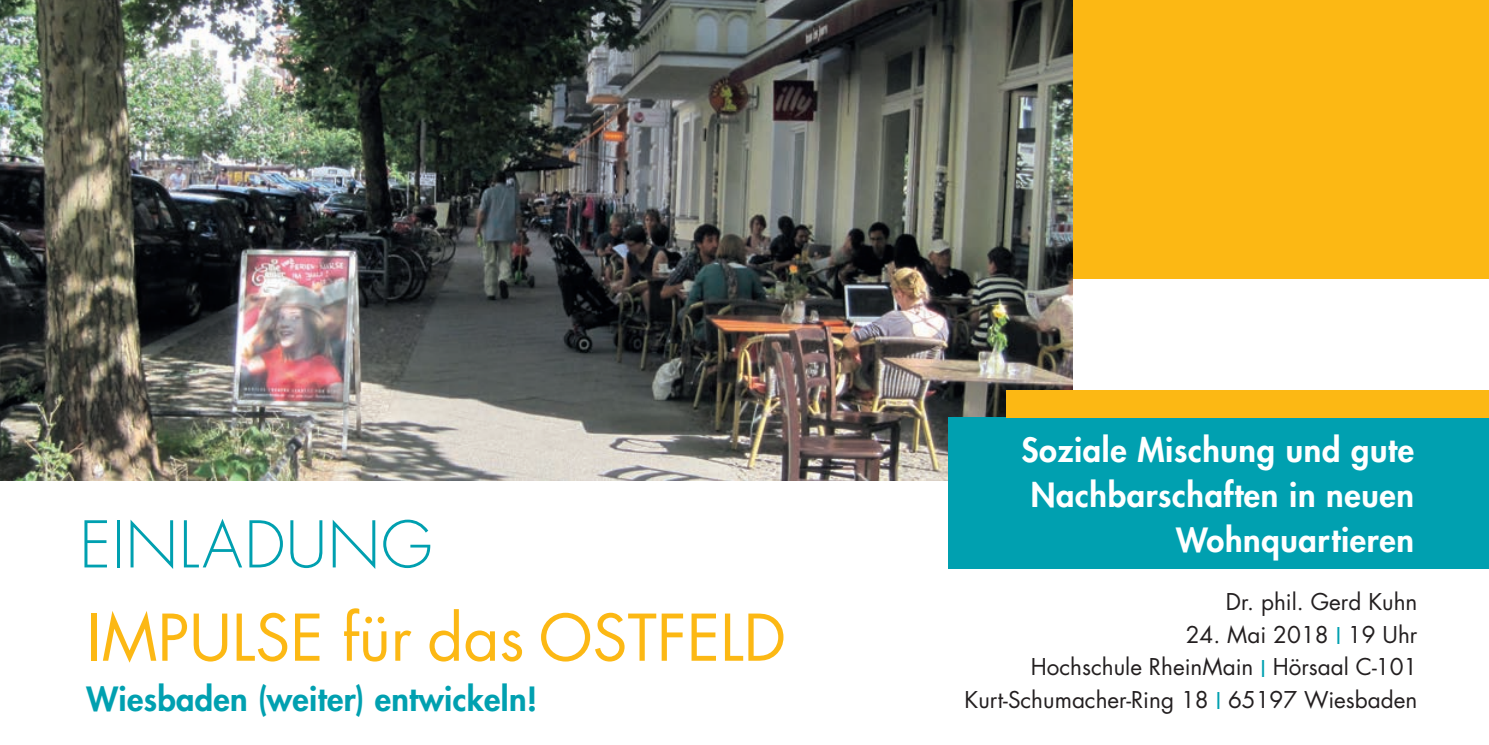
<style>
.page{position:relative;width:1489px;height:745px;background:#fff}
.page>*{position:absolute;margin:0;border:0;box-sizing:border-box;transform-origin:0 0}
.t1{font:62.5px "Futura Std";color:#fcb814}
.t2{font:300 62.5px "Futura Std";letter-spacing:.01em;color:#00a0b0}
.t3{font:800 32.5px/44.5px "Futura Std";letter-spacing:.02em;color:#fff;text-align:right}
.t4{font:800 32.5px "Futura Std";letter-spacing:.01em;color:#00a0b0}
.t5{font:22.5px/32.5px "Futura Std";color:#231f20;text-align:right}
.s1{color:#00a0b0}
</style>
<div class="page">
<div style="left:0;top:0;width:1488px;height:279px;background:#fcb814"></div>
<img style="left:0;top:0;width:1072px;height:480px">
<div style="left:948px;top:417px;width:540px;height:151px;background:#00a0b0"></div>
<div style="left:1006px;top:390px;width:482px;height:27px;background:#fcb814"></div>
<h1 class="t2" style="left:79px;top:506px;width:354px">EINLADUNG</h1>
<h1 class="t1" style="left:87px;top:597px;width:701px">IMPULSE für das OSTFELD</h1>
<h2 class="t4" style="left:86px;top:677px;width:452px">Wiesbaden (weiter) entwickeln!</h2>
<h2 class="t3" style="left:1021px;top:428px;width:394px">Soziale Mischung und gute<br>Nachbarschaften in neuen<br>Wohnquartieren</h2>
<p class="t5" style="left:1225px;top:585px;width:193px">Dr. phil. Gerd Kuhn</p>
<p class="t5" style="left:964px;top:618px;width:454px">24. Mai 2018 <span class="s1">I</span> 19 Uhr<br>Hochschule RheinMain <span class="s1">I</span> Hörsaal C-101<br>Kurt-Schumacher-Ring 18 <span class="s1">I</span> 65197 Wiesbaden</p>
</div>
